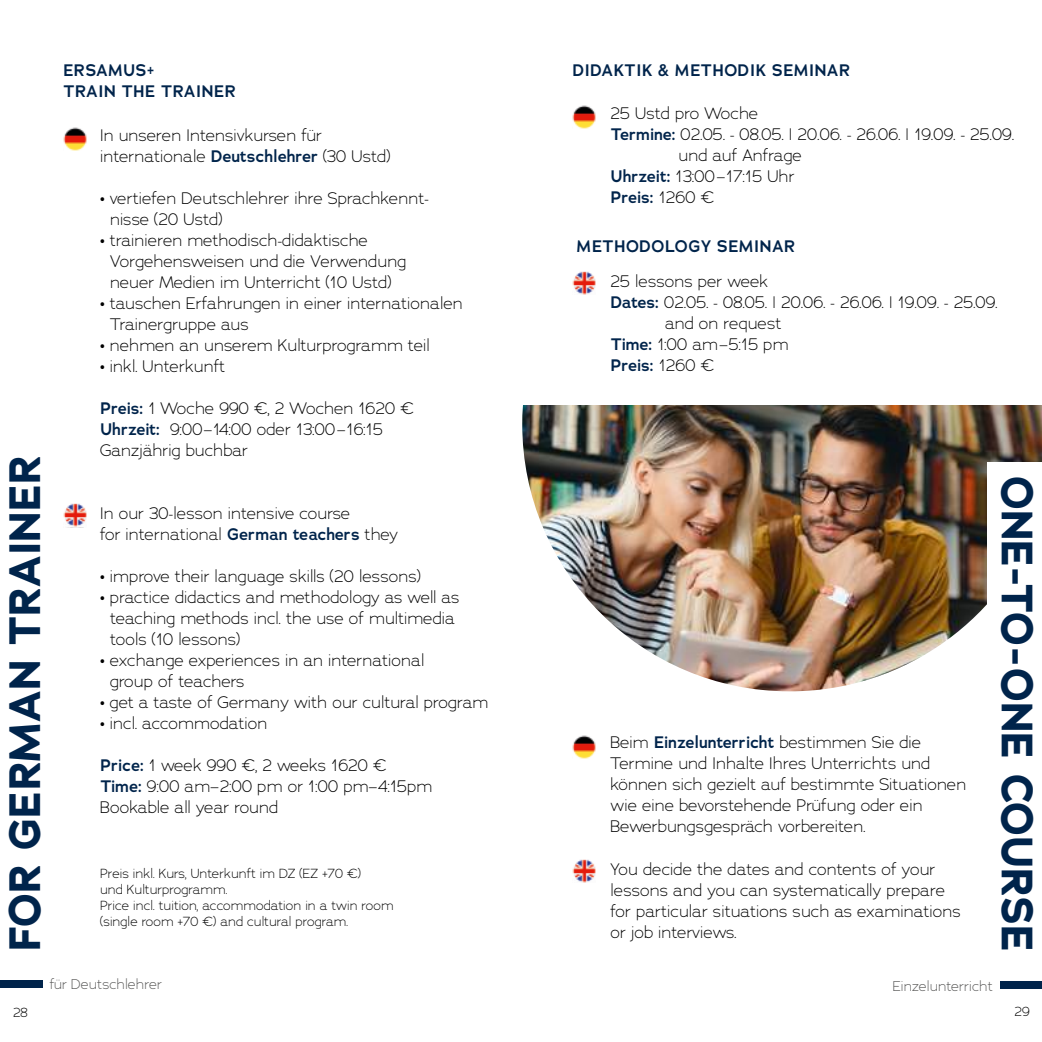
<style>
.page{position:relative;width:1042px;height:1042px;background:#fff}
.page>*{position:absolute;margin:0;border:0;box-sizing:border-box;transform-origin:0 0}
.t1{font:700 43.75px "Adrianna";color:#00244b}
.t2{font:300 16.62px/21px "Adrianna";color:#000}
.t3{font:600 16.62px/21px "Adrianna";letter-spacing:.015em;color:#00244b}
.t4{font:300 14px "Adrianna";color:#565655}
.t5{font:300 13.12px/15.8px "Adrianna";color:#000}
.s1{font-weight:600;color:#00244b}
.s2{font-weight:300;color:#000}
</style>
<div class="page">
<img style="left:63px;top:127px;width:23px;height:24px">
<img style="left:63px;top:503px;width:23px;height:24px">
<img style="left:522px;top:405px;width:520px;height:286px">
<img style="left:572px;top:735px;width:24px;height:23px">
<img style="left:572px;top:859px;width:24px;height:23px">
<div style="left:1001px;top:981px;width:41px;height:7px;background:#00244b"></div>
<img style="left:572px;top:105px;width:24px;height:24px">
<img style="left:572px;top:271px;width:24px;height:24px">
<div style="left:0;top:980px;width:42px;height:7px;background:#00244b"></div>
<div style="left:987px;top:463px;width:55px;height:505px;background:#fff"></div>
<h1 class="t1" style="left:-4px;top:951px;width:498px;rotate:-90deg">FOR GERMAN TRAINER</h1>
<p class="t3" style="left:63px;top:60px;width:174px">ERSAMUS+<br>TRAIN THE TRAINER</p>
<p class="t3" style="left:572px;top:60px;width:280px">DIDAKTIK &amp; METHODIK SEMINAR</p>
<p class="t2" style="left:100px;top:124px;width:292px">In unseren Intensivkursen für internationale <span class="s1">Deutschlehrer</span> (30 Ustd)</p>
<p class="t2" style="left:110px;top:187px;width:320px;text-indent:-10px">• vertiefen Deutschlehrer ihre Sprachkennt&shy;nisse (20 Ustd)</p>
<p class="t2" style="left:110px;top:229px;width:298px;text-indent:-10px">• trainieren methodisch-didaktische<br>Vorgehensweisen und die Verwendung neuer Medien im Unterricht (10 Ustd)</p>
<p class="t2" style="left:110px;top:292px;width:354px;text-indent:-10px">• tauschen Erfahrungen in einer internationalen<br>Trainergruppe aus</p>
<p class="t2" style="left:100px;top:334px;width:331px">• nehmen an unserem Kulturprogramm teil</p>
<p class="t2" style="left:100px;top:355px;width:127px">• inkl. Unterkunft</p>
<p class="t2" style="left:100px;top:397px;width:315px"><span class="s1">Preis:</span> 1 Woche 990 €, 2 Wochen 1620 €<br><span class="s1">Uhrzeit:</span> 9:00–14:00 oder 13:00–16:15<br>Ganzjährig buchbar</p>
<p class="t2" style="left:100px;top:502px;width:300px">In our 30-lesson intensive course<br>for international <span class="s1">German teachers</span> they</p>
<p class="t2" style="left:100px;top:565px;width:322px">• improve their language skills (20 lessons)</p>
<p class="t2" style="left:110px;top:586px;width:351px;text-indent:-10px">• practice didactics and methodology as well as teaching methods incl. the use of multimedia tools (10 lessons)</p>
<p class="t2" style="left:110px;top:649px;width:316px;text-indent:-10px">• exchange experiences in an international group of teachers</p>
<p class="t2" style="left:100px;top:691px;width:390px">• get a taste of Germany with our cultural program</p>
<p class="t2" style="left:100px;top:712px;width:169px">• incl. accommodation</p>
<p class="t2" style="left:100px;top:754px;width:334px"><span class="s1">Price:</span> 1 week 990 €, 2 weeks 1620 €<br><span class="s1">Time:</span> 9:00 am–2:00 pm or 1:00 pm–4:15pm<br>Bookable all year round</p>
<p class="t5" style="left:100px;top:865px;width:295px">Preis inkl. Kurs, Unterkunft im DZ (EZ +70 €)<br>und Kulturprogramm.<br>Price incl. tuition, accommodation in a twin room (single room +70 €) and cultural program.</p>
<p class="t2" style="left:610px;top:102px;width:149px">25 Ustd pro Woche</p>
<p class="t2" style="left:610px;top:123px;width:405px"><span class="s1">Termine:</span> 02.05. - 08.05. | 20.06. - 26.06. | 19.09. - 25.09.</p>
<p class="t2" style="left:678px;top:144px;width:125px">und auf Anfrage</p>
<p class="t2" style="left:610px;top:165px;width:186px"><span class="s1">Uhrzeit:</span> 13:00–17:15 Uhr</p>
<p class="t3" style="left:610px;top:187px;width:105px">Preis: <span class="s2">1260 €</span></p>
<p class="t3" style="left:576px;top:236px;width:220px">METHODOLOGY SEMINAR</p>
<p class="t2" style="left:610px;top:270px;width:159px">25 lessons per week</p>
<p class="t2" style="left:610px;top:291px;width:389px"><span class="s1">Dates:</span> 02.05. - 08.05. | 20.06. - 26.06. | 19.09. - 25.09.</p>
<p class="t2" style="left:665px;top:312px;width:118px">and on request</p>
<p class="t2" style="left:610px;top:333px;width:180px"><span class="s1">Time:</span> 1:00 am–5:15 pm</p>
<p class="t3" style="left:610px;top:354px;width:105px">Preis: <span class="s2">1260 €</span></p>
<p class="t2" style="left:610px;top:732px;width:357px">Beim <span class="s1">Einzelunterricht</span> bestimmen Sie die Termine und Inhalte Ihres Unterrichts und können sich gezielt auf bestimmte Situationen wie eine bevorstehende Prüfung oder ein Bewerbungsgespräch vorbereiten.</p>
<p class="t2" style="left:610px;top:858px;width:352px">You decide the dates and contents of your lessons and you can systematically prepare for particular situations such as examinations or job interviews.</p>
<h1 class="t1" style="left:1046px;top:476px;width:477px;rotate:90deg">ONE-TO-ONE COURSE</h1>
<p class="t5" style="left:13px;top:1004px;width:16px">28</p>
<p class="t4" style="left:50px;top:975px;width:114px">für Deutschlehrer</p>
<p class="t4" style="left:893px;top:977px;width:102px">Einzelunterricht</p>
<p class="t5" style="left:1014px;top:1003px;width:17px">29</p>
</div>
